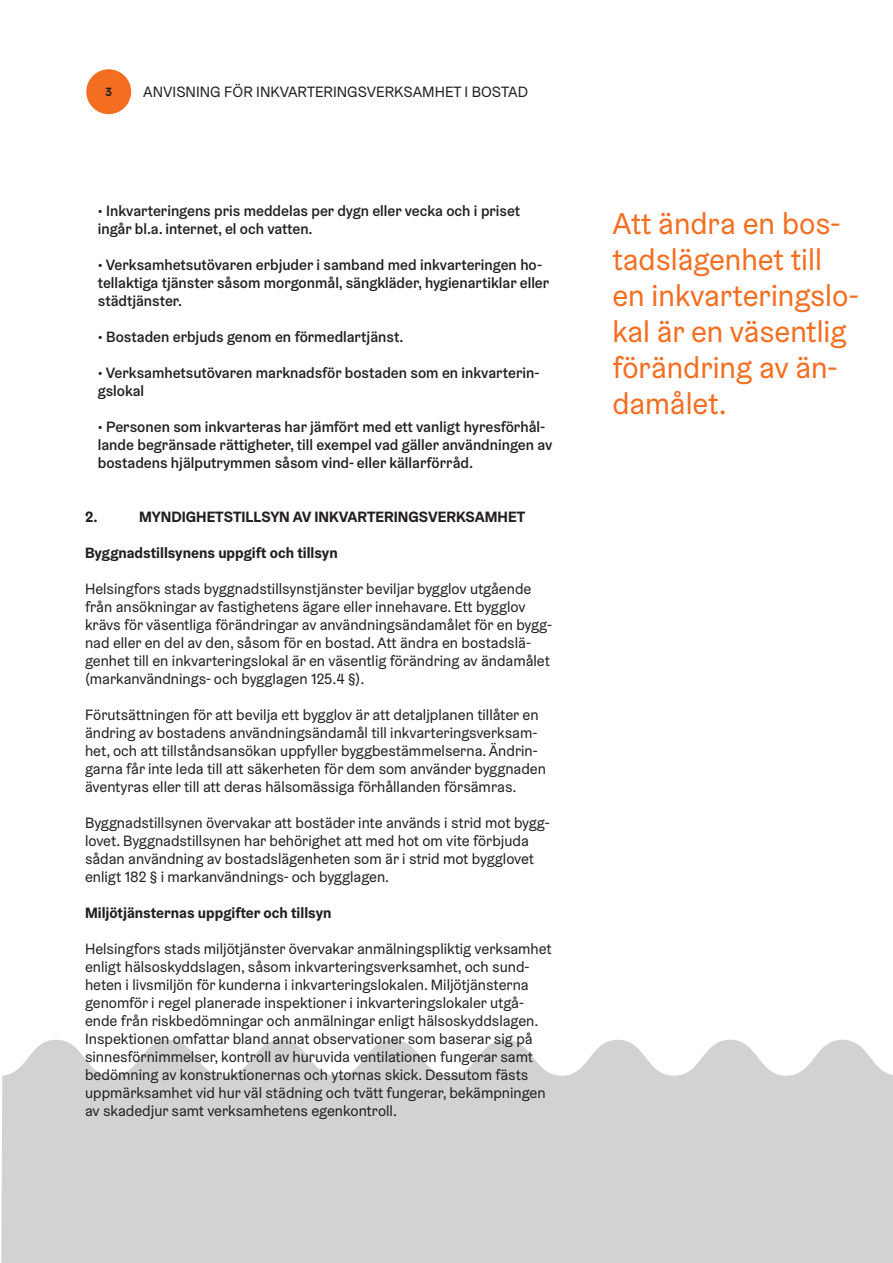
<style>
.page{position:relative;width:893px;height:1263px;background:#fff}
.page>*{position:absolute;margin:0;border:0;box-sizing:border-box;transform-origin:0 0}
.Leipis_Helsinki_Grts{font:30.15px/36px "Helsinki Grotesk";color:#f36e21}
.Leipis_Helsinki_Grts-2{font:15px/18px "Helsinki Grotesk";color:#231f20}
.Leipis_Helsinki_Grts-3{font:500 15px/18px "Helsinki Grotesk";color:#231f20}
.Leipis_Helsinki_Grts-4{font:700 15px "Helsinki Grotesk";color:#231f20}
.t1{font:700 12px "Helsinki Grotesk";color:#231f20}
</style>
<div class="page">
<svg style="left:1px;top:1040px;width:892px;height:223px;background:#d4d5d7"></svg>
<div style="left:86px;top:69px;width:45px;height:45px;background:#f36e21;border-radius:50%"></div>
<p class="t1" style="left:105px;top:84px;width:8px">3</p>
<p class="Leipis_Helsinki_Grts-2" style="left:143px;top:83px;width:386px">ANVISNING FÖR INKVARTERINGSVERKSAMHET I BOSTAD</p>
<p class="Leipis_Helsinki_Grts-3" style="left:98px;top:202px;width:424px">• Inkvarteringens pris meddelas per dygn eller vecka och i priset ingår bl.a. internet, el och vatten.</p>
<p class="Leipis_Helsinki_Grts-3" style="left:98px;top:256px;width:453px">• Verksamhetsutövaren erbjuder i samband med inkvarteringen ho&shy;tellaktiga tjänster såsom morgonmål, sängkläder, hygienartiklar eller städtjänster.</p>
<p class="Leipis_Helsinki_Grts-3" style="left:98px;top:328px;width:307px">• Bostaden erbjuds genom en förmedlartjänst.</p>
<p class="Leipis_Helsinki_Grts-3" style="left:98px;top:364px;width:443px">• Verksamhetsutövaren marknadsför bostaden som en inkvarterin&shy;gslokal</p>
<p class="Leipis_Helsinki_Grts-3" style="left:98px;top:418px;width:456px">• Personen som inkvarteras har jämfört med ett vanligt hyresförhål&shy;lande begränsade rättigheter, till exempel vad gäller användningen av bostadens hjälputrymmen såsom vind- eller källarförråd.</p>
<p class="Leipis_Helsinki_Grts-4" style="left:85px;top:507px;width:14px">2.</p>
<p class="Leipis_Helsinki_Grts-4" style="left:139px;top:507px;width:388px">MYNDIGHETSTILLSYN AV INKVARTERINGSVERKSAMHET</p>
<p class="Leipis_Helsinki_Grts-4" style="left:85px;top:543px;width:254px">Byggnadstillsynens uppgift och tillsyn</p>
<p class="Leipis_Helsinki_Grts-2" style="left:85px;top:580px;width:468px">Helsingfors stads byggnadstillsynstjänster beviljar bygglov utgående från ansökningar av fastighetens ägare eller innehavare. Ett bygglov krävs för väsentliga förändringar av användningsändamålet för en bygg&shy;nad eller en del av den, såsom för en bostad. Att ändra en bostadslä&shy;genhet till en inkvarteringslokal är en väsentlig förändring av ändamålet (markanvändnings- och bygglagen 125.4 §).</p>
<p class="Leipis_Helsinki_Grts-2" style="left:85px;top:706px;width:462px">Förutsättningen för att bevilja ett bygglov är att detaljplanen tillåter en ändring av bostadens användningsändamål till inkvarteringsverksam&shy;het, och att tillståndsansökan uppfyller byggbestämmelserna. Ändrin&shy;garna får inte leda till att säkerheten för dem som använder byggnaden äventyras eller till att deras hälsomässiga förhållanden försämras.</p>
<p class="Leipis_Helsinki_Grts-2" style="left:85px;top:814px;width:466px">Byggnadstillsynen övervakar att bostäder inte används i strid mot bygg&shy;lovet. Byggnadstillsynen har behörighet att med hot om vite förbjuda sådan användning av bostadslägenheten som är i strid mot bygglovet enligt 182 § i markanvändnings- och bygglagen.</p>
<p class="Leipis_Helsinki_Grts-4" style="left:85px;top:903px;width:248px">Miljötjänsternas uppgifter och tillsyn</p>
<p class="Leipis_Helsinki_Grts-2" style="left:85px;top:940px;width:468px">Helsingfors stads miljötjänster övervakar anmälningspliktig verksamhet enligt hälsoskyddslagen, såsom inkvarteringsverksamhet, och sund&shy;heten i livsmiljön för kunderna i inkvarteringslokalen. Miljötjänsterna genomför i regel planerade inspektioner i inkvarteringslokaler utgå&shy;ende från riskbedömningar och anmälningar enligt hälsoskyddslagen.<br>Inspektionen omfattar bland annat observationer som baserar sig på sinnesförnimmelser, kontroll av huruvida ventilationen fungerar samt bedömning av konstruktionernas och ytornas skick. Dessutom fästs uppmärksamhet vid hur väl städning och tvätt fungerar, bekämpningen av skadedjur samt verksamhetens egenkontroll.</p>
<p class="Leipis_Helsinki_Grts" style="left:612px;top:205px;width:248px">Att ändra en bos&shy;tadslägenhet till en inkvarteringslo&shy;kal är en väsentlig förändring av än&shy;damålet.</p>
</div>
